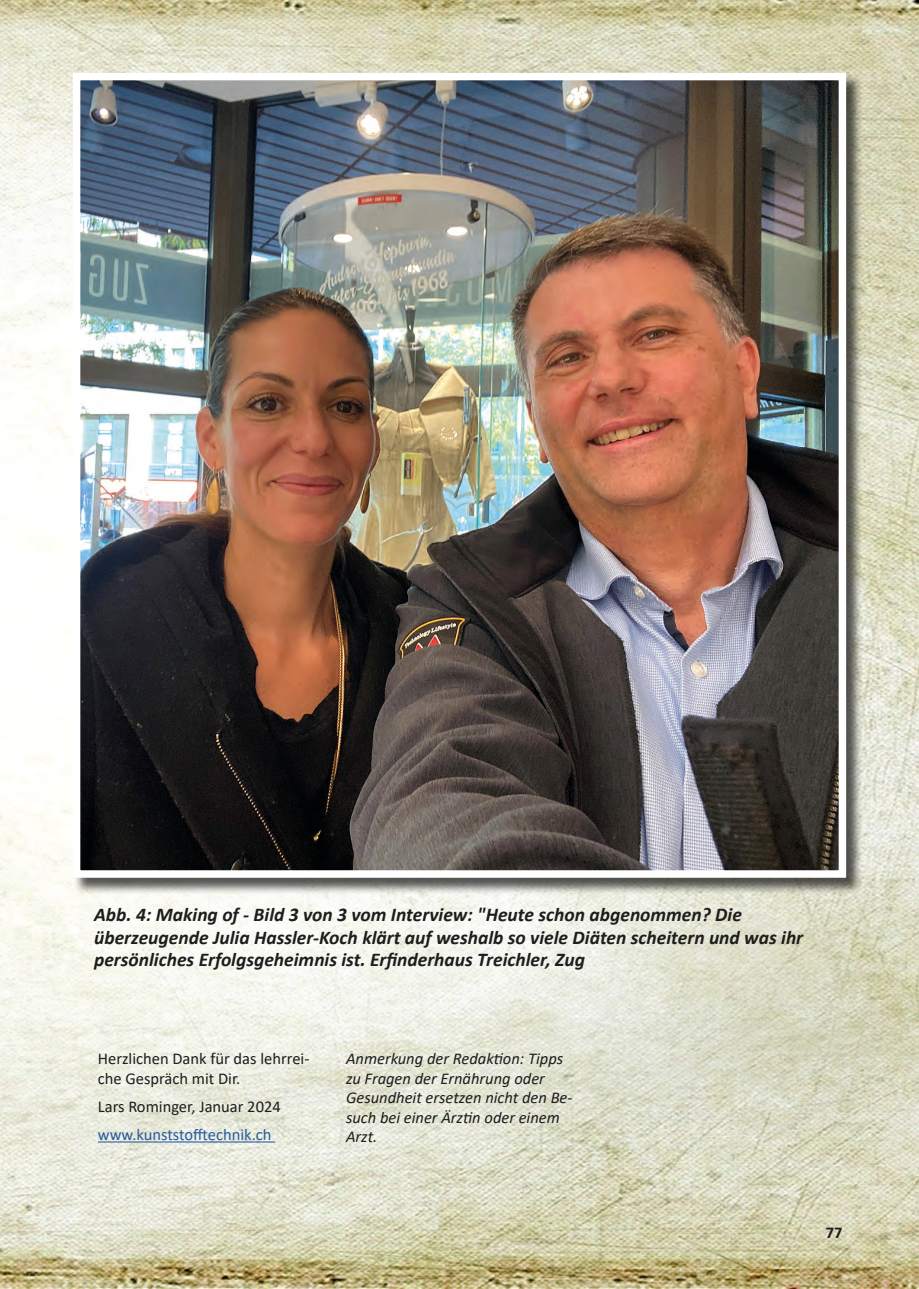
<style>
.page{position:relative;width:919px;height:1289px;background:#fff}
.page>*{position:absolute;margin:0;border:0;box-sizing:border-box;transform-origin:0 0}
.Absatzformat_1{font:italic 700 19.5px/22.5px "Calibri";color:#1d1d1b}
.Absatzformat_1-2{font:italic 16.5px/19.5px "Calibri";color:#1d1d1b}
.Absatzformat_1-3{font:16.5px/19.5px "Calibri";color:#1d1d1b}
.Absatzformat_1-4{font:16.5px "Calibri";color:#275b9c}
.t1{font:700 16.5px "Calibri";color:#1d1d1b}
</style>
<div class="page">
<img style="left:0;top:0;width:918px;height:1288px">
<div style="left:73px;top:73px;width:790px;height:821px;background:#1d1d1b;opacity:.75"></div>
<img style="left:82px;top:82px;width:755px;height:786px">
<div style="left:73px;top:73px;width:773px;height:804px;border:8px solid #fff"></div>
<hr style="left:98px;top:1141px;width:177px;height:1px;background:#275b9c">
<p class="Absatzformat_1" style="left:94px;top:903px;width:710px">Abb. 4: Making of - Bild 3 von 3 vom Interview: "Heute schon abgenommen? Die überzeugende Julia Hassler-Koch klärt auf weshalb so viele Diäten scheitern und was ihr persönliches Erfolgsgeheimnis ist. Erfinderhaus Treichler, Zug</p>
<p class="Absatzformat_1-3" style="left:98px;top:1048px;width:213px">Herzlichen Dank für das lehrrei&shy;che Gespräch mit Dir.</p>
<p class="Absatzformat_1-3" style="left:98px;top:1096px;width:184px">Lars Rominger, Januar 2024</p>
<p class="Absatzformat_1-4" style="left:98px;top:1123px;width:175px">www.kunststofftechnik.ch</p>
<p class="Absatzformat_1-2" style="left:346px;top:1048px;width:228px">Anmerkung der Redaktion: Tipps zu Fragen der Ernährung oder<br>Gesundheit ersetzen nicht den Be&shy;such bei einer Ärztin oder einem<br>Arzt.</p>
<p class="t1" style="left:825px;top:1220px;width:18px">77</p>
</div>
